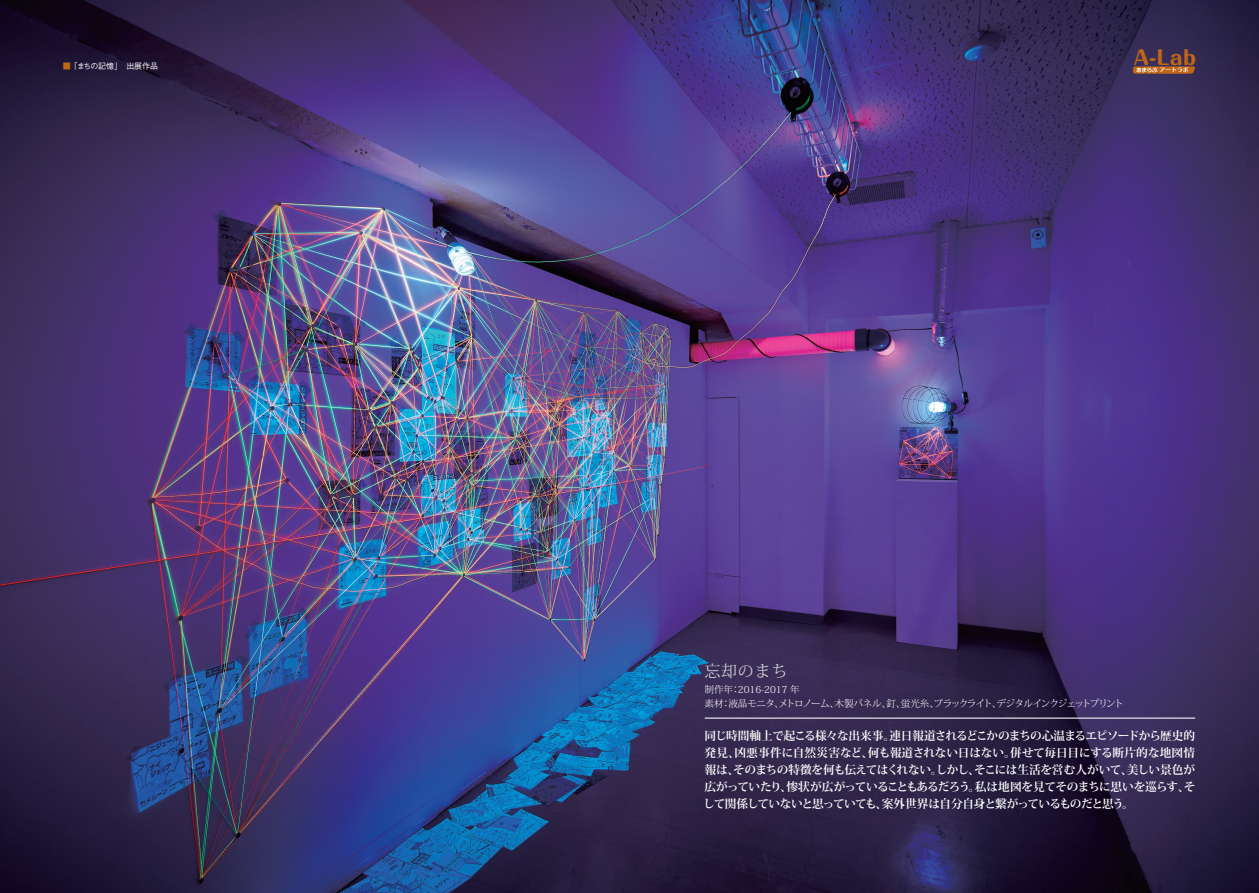
<style>
.page{position:relative;width:1259px;height:893px;background:#fff}
.page>*{position:absolute;margin:0;border:0;box-sizing:border-box;transform-origin:0 0}
.t1{font:800 19.5px "Maru Fo Pro";color:#c06616}
.t2{font:15.9px "Koz Min Pro";letter-spacing:.05em;color:#d1d2d4}
.t3{font:700 11.7px/17px "Koz Min Pr 6 N";letter-spacing:-.07em;color:#fff;text-align:justify}
.t4{font:300 9.6px "Koz Min Pr 6 N";letter-spacing:-.095em;color:#fff}
.t5{font:300 9.6px "Koz Min Pr 6 N";color:#fff}
.t6{font:500 7.95px "Gothic BBB Pro";letter-spacing:-.01em;color:#fff}
.t7{font:700 5.85px "Maru Fo Pro";color:#fff}
.s1{color:#c06616}
</style>
<div class="page">
<img style="left:0;top:0;width:1259px;height:893px">
<hr style="left:704px;top:718px;width:491px;height:1px;background:#fff">
<svg style="left:1133px;top:66px;width:62px;height:8px"></svg>
<p class="t6" style="left:63px;top:60px;width:97px"><span class="s1">■</span>「まちの記憶」　出展作品</p>
<h1 class="t1" style="left:1134px;top:42px;width:64px">A-Lab</h1>
<p class="t7" style="left:1159px;top:65px;width:31px">アートラボ</p>
<p class="t2" style="left:704px;top:660px;width:84px">忘却のまち</p>
<p class="t5" style="left:704px;top:684px;width:97px">制作年：2016-2017 年</p>
<p class="t4" style="left:704px;top:698px;width:421px">素材：液晶モニタ、メトロノーム、木製パネル、釘、蛍光糸、ブラックライト、デジタルインクジェットプリント</p>
<p class="t3" style="left:703px;top:727px;width:494px">同じ時間軸上で起こる様々な出来事。連日報道されるどこかのまちの心温まるエピソードから歴史的発見、凶悪事件に自然災害など、何も報道されない日はない。併せて毎日目にする断片的な地図情報は、そのまちの特徴を何も伝えてはくれない。しかし、そこには生活を営む人がいて、美しい景色が広がっていたり、惨状が広がっていることもあるだろう。私は地図を見てそのまちに思いを巡らす、そして関係していないと思っていても、案外世界は自分自身と繋がっているものだと思う。</p>
</div>
